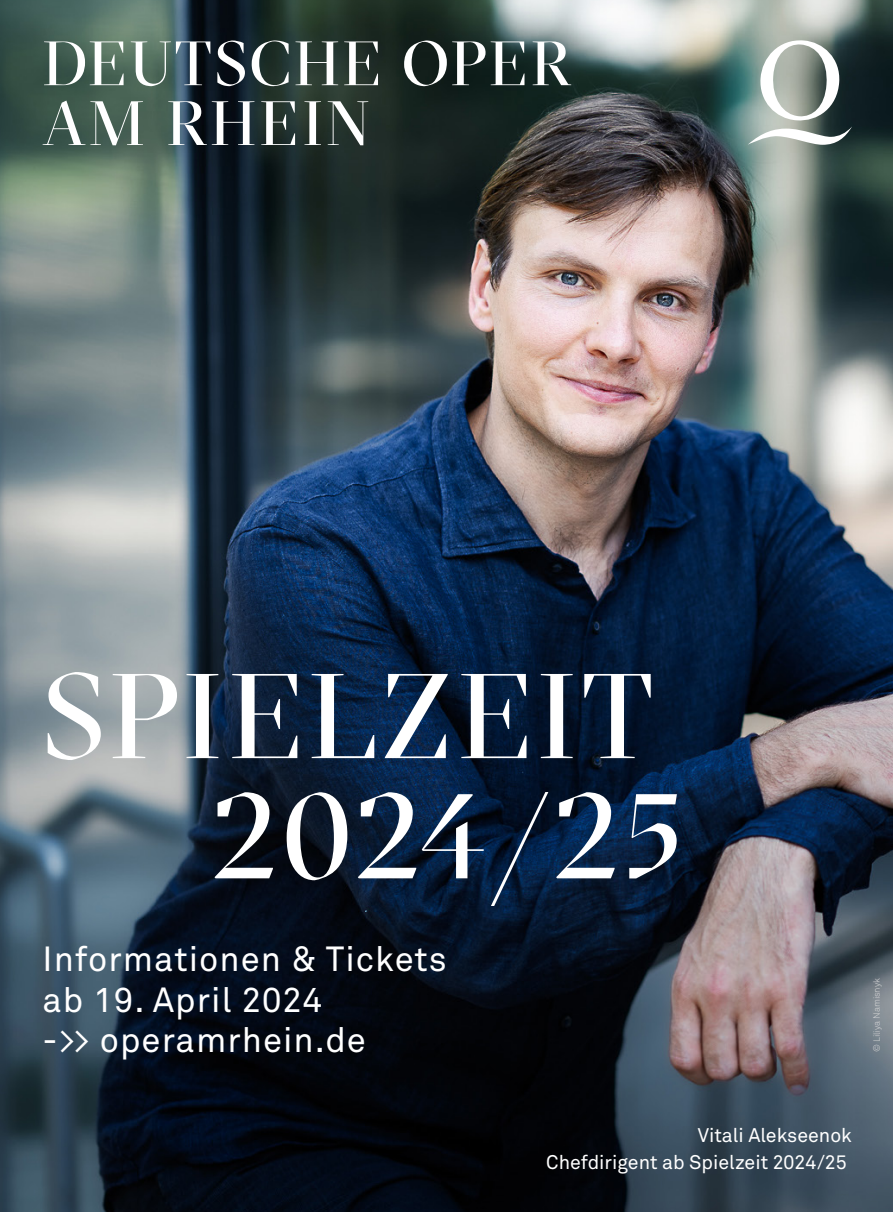
<style>
.page{position:relative;width:893px;height:1212px;background:#fff}
.page>*{position:absolute;margin:0;border:0;box-sizing:border-box;transform-origin:0 0}
.t1{font:120.15px/120.1px "GT Sectra Display";letter-spacing:.055em;color:#fff;text-align:right}
.t2{font:34.5px/40.5px "Akkurat Pro";letter-spacing:.03em;color:#fff}
.t3{font:19.5px/27px "Akkurat Pro";color:#fff;text-align:right}
.t4{font:9px "Akkurat Light Pro";color:#dadada}
</style>
<div class="page">
<img style="left:0;top:0;width:893px;height:1212px">
<h1 class="t1" style="left:43px;top:657px;width:641px">SPIELZEIT<br>2024/25</h1>
<p class="t2" style="left:43px;top:940px;width:406px">Informationen &amp; Tickets ab 19. April 2024<br>-&gt;&gt; operamrhein.de</p>
<p class="t4" style="left:871px;top:1052px;width:76px;rotate:-90deg">© Liliya Namisnyk</p>
<p class="t3" style="left:546px;top:1122px;width:307px">Vitali Alekseenok<br>Chefdirigent ab Spielzeit 2024/25</p>
</div>
